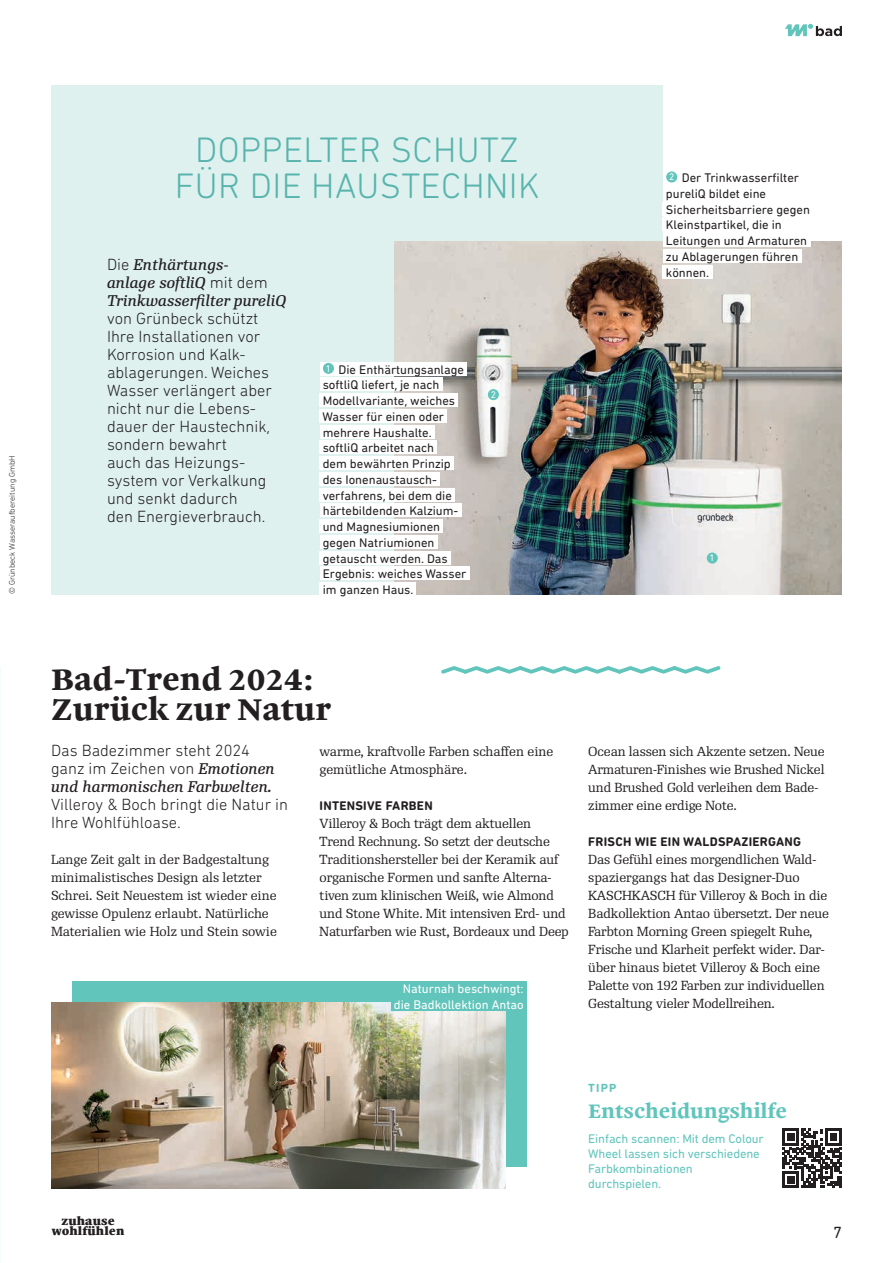
<style>
.page{position:relative;width:893px;height:1263px;background:#fff}
.page>*{position:absolute;margin:0;border:0;box-sizing:border-box;transform-origin:0 0}
.t1{font:300 36px/36px "DIN Next Rounded LT Pro";letter-spacing:.01em;color:#58b4ad;text-align:center}
.t2{font:700 30px/30px "Malabar LTW02";color:#231f20}
.t3{font:700 19.5px "Malabar LTW02";letter-spacing:-.01em;color:#61c5bc}
.t4{font:300 16.5px/18px "DIN Next Rounded LT Pro";color:#231f20}
.t5{font:16.5px "DIN Next Rounded LT Pro";color:#231f20}
.t6{font:italic 15px/18px "Re Public Text";color:#231f20}
.t7{font:12.75px/18px "Re Public";letter-spacing:-.01em;color:#231f20}
.t8{font:12.75px/15.8px "DIN Next Rounded LT Pro";color:#231f20}
.t9{font:12.75px/15px "DIN Next Rounded LT Pro";letter-spacing:-.01em;color:#61c5bc}
.t10{font:700 12.75px "DIN Next Rounded LT Pro";letter-spacing:.02em;color:#231f20}
.t11{font:12.75px/15.8px "DIN Next Rounded LT Pro";color:#fff;text-align:right}
.t12{font:700 12px "DIN Next Rounded LT Pro";color:#61c5bc}
.t13{font:800 11.1px/10.2px "Malabar LTW02";letter-spacing:.01em;color:#231f20;text-align:center}
.t14{font:9.75px "DIN Next Rounded LT Pro";color:#fff}
.t15{font:300 8.25px "DIN Next Rounded LT Pro";color:#231f20}
.s1{font-family:"DIN Next Rounded LT Pro";font-weight:300;font-style:normal;font-size:16.5px}
.s2{font-family:"Re Public Text";font-weight:400;font-style:italic;font-size:15px}
</style>
<div class="page">
<div style="left:51px;top:85px;width:612px;height:509px;background:#def1ef"></div>
<div style="left:72px;top:981px;width:454px;height:186px;background:#61c5bc"></div>
<img style="left:51px;top:1002px;width:454px;height:186px">
<img style="left:394px;top:241px;width:448px;height:353px">
<svg style="left:782px;top:1129px;width:60px;height:59px"></svg>
<div style="left:391px;top:997px;width:135px;height:13px;background:#61c5bc"></div>
<div style="left:320px;top:362px;width:19px;height:13px;background:#fff"></div>
<div style="left:339px;top:362px;width:128px;height:13px;background:#fff"></div>
<div style="left:320px;top:377px;width:123px;height:14px;background:#fff"></div>
<div style="left:320px;top:393px;width:138px;height:14px;background:#fff"></div>
<div style="left:320px;top:409px;width:127px;height:14px;background:#fff"></div>
<div style="left:320px;top:425px;width:115px;height:13px;background:#fff"></div>
<div style="left:320px;top:440px;width:117px;height:14px;background:#fff"></div>
<div style="left:320px;top:456px;width:134px;height:14px;background:#fff"></div>
<div style="left:320px;top:472px;width:120px;height:14px;background:#fff"></div>
<div style="left:320px;top:488px;width:135px;height:13px;background:#fff"></div>
<div style="left:320px;top:503px;width:142px;height:14px;background:#fff"></div>
<div style="left:320px;top:519px;width:123px;height:14px;background:#fff"></div>
<div style="left:320px;top:535px;width:118px;height:14px;background:#fff"></div>
<div style="left:320px;top:551px;width:131px;height:13px;background:#fff"></div>
<div style="left:320px;top:566px;width:149px;height:14px;background:#fff"></div>
<div style="left:320px;top:582px;width:96px;height:14px;background:#fff"></div>
<div style="left:323px;top:363px;width:11px;height:11px;background:#61c5bc;border-radius:50%"></div>
<div style="left:663px;top:233px;width:147px;height:14px;background:#fff"></div>
<div style="left:663px;top:249px;width:138px;height:14px;background:#fff"></div>
<div style="left:663px;top:265px;width:46px;height:13px;background:#fff"></div>
<svg style="left:709px;top:265px;width:3px;height:13px"></svg>
<div style="left:666px;top:171px;width:11px;height:12px;background:#61c5bc;border-radius:50%"></div>
<svg style="left:441px;top:666px;width:280px;height:8px"></svg>
<div style="left:707px;top:552px;width:11px;height:12px;background:#61c5bc;border-radius:50%"></div>
<div style="left:488px;top:389px;width:11px;height:11px;background:#61c5bc;border-radius:50%"></div>
<svg style="left:785px;top:24px;width:57px;height:12px"></svg>
<p class="t15" style="left:7px;top:594px;width:140px;rotate:-90deg">© Grünbeck Wasseraufbereitung GmbH</p>
<h1 class="t1" style="left:175px;top:131px;width:366px">DOPPELTER SCHUTZ<br>FÜR DIE HAUSTECHNIK</h1>
<p class="t6" style="left:107px;top:256px;width:181px"><span class="s1">Die</span> Enthärtungs-<br>anlage softliQ <span class="s1">mit dem<br></span>Trinkwasserfilter pureliQ</p>
<p class="t4" style="left:107px;top:309px;width:166px">von Grünbeck schützt<br>Ihre Installationen vor<br>Korrosion und Kalk&shy;ablagerungen. Weiches<br>Wasser verlängert aber nicht nur die Lebens&shy;dauer der Haustechnik, sondern bewahrt<br>auch das Heizungs&shy;system vor Verkalkung und senkt dadurch<br>den Energieverbrauch.</p>
<p class="t8" style="left:322px;top:361px;width:145px;text-indent:16px">Die Enthärtungsanlage softliQ liefert, je nach<br>Modellvariante, weiches<br>Wasser für einen oder mehrere Haushalte. softliQ arbeitet nach<br>dem bewährten Prinzip des Ionenaustausch - verfahrens, bei dem die härtebildenden Kalzium&shy;und Magnesiumionen gegen Natriumionen getauscht werden. Das<br>Ergebnis: weiches Wasser im ganzen Haus.</p>
<p class="t14" style="left:326px;top:363px;width:7px">1</p>
<p class="t14" style="left:491px;top:389px;width:7px">2</p>
<p class="t8" style="left:666px;top:170px;width:145px;text-indent:16px">Der Trinkwasserfilter pureliQ bildet eine<br>Sicherheitsbarriere gegen<br>Kleinstpartikel, die in<br>Leitungen und Armaturen zu Ablagerungen führen können.</p>
<p class="t14" style="left:669px;top:171px;width:7px">2</p>
<p class="t14" style="left:710px;top:552px;width:7px">1</p>
<h2 class="t2" style="left:51px;top:663px;width:282px">Bad-Trend 2024:<br>Zurück zur Natur</h2>
<p class="t4" style="left:51px;top:741px;width:225px">Das Badezimmer steht 2024 ganz im Zeichen von <span class="s2">Emotionen</span></p>
<p class="t6" style="left:51px;top:778px;width:223px">und harmonischen Farbwelten.</p>
<p class="t4" style="left:51px;top:795px;width:239px">Villeroy &amp; Boch bringt die Natur in<br>Ihre Wohlfühloase.</p>
<p class="t7" style="left:51px;top:850px;width:227px">Lange Zeit galt in der Badgestaltung minimalistisches Design als letzter Schrei. Seit Neuestem ist wieder eine gewisse Opulenz erlaubt. Natürliche Materialien wie Holz und Stein sowie</p>
<p class="t7" style="left:320px;top:742px;width:235px">warme, kraftvolle Farben schaffen eine gemütliche Atmosphäre.</p>
<p class="t10" style="left:320px;top:798px;width:115px">INTENSIVE FARBEN</p>
<p class="t7" style="left:320px;top:814px;width:251px">Villeroy &amp; Boch trägt dem aktuellen Trend Rechnung. So setzt der deutsche Traditionshersteller bei der Keramik auf organische Formen und sanfte Alterna&shy;tiven zum klinischen Weiß, wie Almond und Stone White. Mit intensiven Erd- und Natur farben wie Rust, Bordeaux und Deep</p>
<p class="t11" style="left:394px;top:980px;width:131px">Naturnah beschwingt: die Badkollektion Antao</p>
<p class="t7" style="left:588px;top:742px;width:238px">Ocean lassen sich Akzente setzen. Neue Armaturen-Finishes wie Brushed Nickel und Brushed Gold verleihen dem Bade&shy;zimmer eine erdige Note.</p>
<p class="t10" style="left:588px;top:834px;width:214px">FRISCH WIE EIN WALDSPAZIERGANG</p>
<p class="t7" style="left:588px;top:851px;width:242px">Das Gefühl eines morgendlichen Wald&shy;spaziergangs hat das Designer-Duo KASCHKASCH für Villeroy &amp; Boch in die Badkollektion Antao übersetzt. Der neue Farbton Morning Green spiegelt Ruhe, Frische und Klarheit perfekt wider. Dar&shy;über hinaus bietet Villeroy &amp; Boch eine Palette von 192 Farben zur individuellen Gestaltung vieler Modellreihen.</p>
<p class="t13" style="left:52px;top:1215px;width:74px">zuhause wohlfühlen</p>
<p class="t12" style="left:588px;top:1080px;width:30px">TIPP</p>
<h3 class="t3" style="left:588px;top:1097px;width:200px">Entscheidungshilfe</h3>
<p class="t9" style="left:588px;top:1131px;width:177px">Einfach scannen: Mit dem Colour<br>Wheel lassen sich verschiedene<br>Farbkombinationen durchspielen.</p>
<p class="t5" style="left:833px;top:1223px;width:10px">7</p>
</div>
